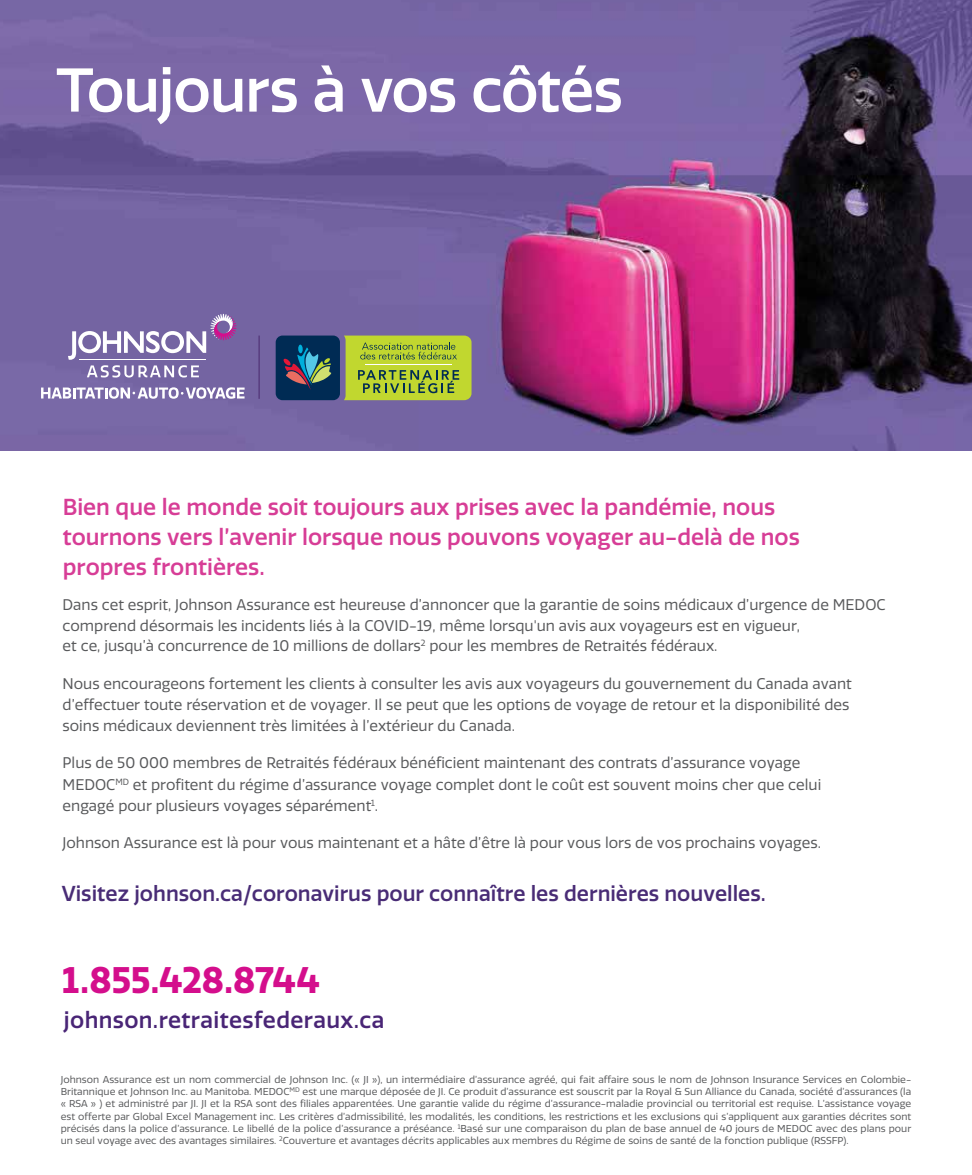
<style>
.page{position:relative;width:972px;height:1175px;background:#fff}
.page>*{position:absolute;margin:0;border:0;box-sizing:border-box;transform-origin:0 0}
.t1{font:500 60px "RSA Sans";letter-spacing:-.02em;color:#fff}
.t2{font:700 36px "RSA Sans";letter-spacing:-.01em;color:#d40e8c}
.t3{font:500 22.5px/30px "RSA Sans";color:#d73d96}
.t4{font:500 22.5px "RSA Sans";letter-spacing:.015em;color:#492576}
.t5{font:500 21px "RSA Sans";color:#492c76}
.t6{font:15px/20.9px "RSA Sans";color:#58595b}
.t7{font:9.75px/12.1px "RSA Sans";color:#58595b;text-align:justify}
</style>
<div class="page">
<img style="left:0;top:0;width:972px;height:450px">
<hr style="left:259px;top:335px;width:1px;height:64px;background:#4a296e">
<svg style="left:68px;top:314px;width:168px;height:63px"></svg>
<hr style="left:79px;top:359px;width:127px;height:1px;background:#fff">
<svg style="left:41px;top:387px;width:204px;height:12px"></svg>
<div style="left:276px;top:335px;width:64px;height:65px;background:#002b54;border-radius:7px"></div>
<svg style="left:283px;top:347px;width:49px;height:43px"></svg>
<svg style="left:344px;top:335px;width:128px;height:65px"></svg>
<h1 class="t1" style="left:56px;top:54px;width:568px">Toujours à vos côtés</h1>
<h3 class="t3" style="left:63px;top:492px;width:739px">Bien que le monde soit toujours aux prises avec la pandémie, nous tournons vers l’avenir lorsque nous pouvons voyager au-delà de nos propres frontières.</h3>
<p class="t6" style="left:63px;top:594px;width:825px">Dans cet esprit, Johnson Assurance est heureuse d’annoncer que la garantie de soins médicaux d’urgence de MEDOC comprend désormais les incidents liés à la COVID-19, même lorsqu'un avis aux voyageurs est en vigueur,<br>et ce, jusqu’à concurrence de 10 millions de dollars<sup>2</sup> pour les membres de Retraités fédéraux.</p>
<p class="t6" style="left:63px;top:673px;width:791px">Nous encourageons fortement les clients à consulter les avis aux voyageurs du gouvernement du Canada avant d’effectuer toute réservation et de voyager. Il se peut que les options de voyage de retour et la disponibilité des soins médicaux deviennent très limitées à l’extérieur du Canada.</p>
<p class="t6" style="left:63px;top:752px;width:760px">Plus de 50 000 membres de Retraités fédéraux bénéficient maintenant des contrats d’assurance voyage<br>MEDOC<sup>MD</sup> et profitent du régime d’assurance voyage complet dont le coût est souvent moins cher que celui engagé pour plusieurs voyages séparément<sup>1</sup>.</p>
<h3 class="t6" style="left:63px;top:832px;width:760px">Johnson Assurance est là pour vous maintenant et a hâte d’être là pour vous lors de vos prochains voyages.</h3>
<h3 class="t5" style="left:62px;top:880px;width:706px">Visitez johnson.ca/coronavirus pour connaître les dernières nouvelles.</h3>
<h2 class="t2" style="left:62px;top:958px;width:260px">1.855.428.8744</h2>
<h3 class="t4" style="left:64px;top:1006px;width:322px">johnson.retraitesfederaux.ca</h3>
<p class="t7" style="left:61px;top:1073px;width:852px">Johnson Assurance est un nom commercial de Johnson Inc. (« JI »), un intermédiaire d’assurance agréé, qui fait affaire sous le nom de Johnson Insurance Services en Colombie-Britannique et Johnson Inc. au Manitoba. MEDOC<sup>MD</sup> est une marque déposée de JI. Ce produit d’assurance est souscrit par la Royal &amp; Sun Alliance du Canada, société d’assurances (la « RSA » ) et administré par JI. JI et la RSA sont des filiales apparentées. Une garantie valide du régime d’assurance-maladie provincial ou territorial est requise. L’assistance voyage est offerte par Global Excel Management inc. Les critères d’admissibilité, les modalités, les conditions, les restrictions et les exclusions qui s’appliquent aux garanties décrites sont précisés dans la police d’assurance. Le libellé de la police d’assurance a préséance. <sup>1</sup>Basé sur une comparaison du plan de base annuel de 40 jours de MEDOC avec des plans pour un seul voyage avec des avantages similaires. <sup>2</sup>Couverture et avantages décrits applicables aux membres du Régime de soins de santé de la fonction publique (RSSFP).</p>
</div>
